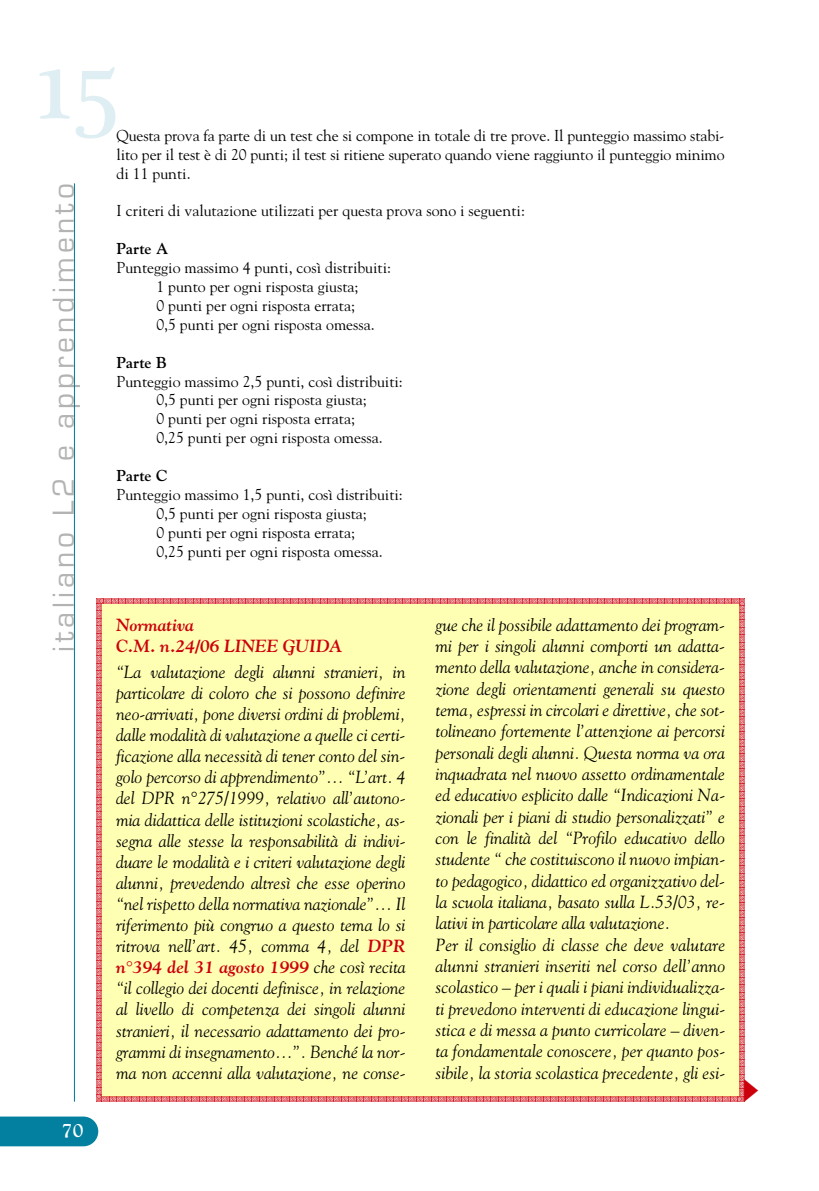
<style>
.page{position:relative;width:819px;height:1191px;background:#fff}
.page>*{position:absolute;margin:0;border:0;box-sizing:border-box;transform-origin:0 0}
.t1{font:105px "Plantagenet Cherokee";color:#deeef3}
.t2{font:31.5px "Eurostile";letter-spacing:.125em;color:#b3b3b3}
.t3{font:700 19.25px "Goudy";color:#fff}
.t4{font:italic 17.5px/21.3px "Goudy";color:#000;text-align:justify}
.t5{font:italic 700 17.5px/21.2px "Goudy";color:#cc000c}
.t6{font:15.75px/18.9px "Goudy";color:#000;text-align:justify}
.t7{font:700 15.75px "Goudy";color:#000}
.s1{font-weight:700;color:#cc000c}
</style>
<div class="page">
<hr style="left:74px;top:183px;width:1px;height:918px;background:#03809f">
<div style="left:0;top:1116px;width:98px;height:30px;background:#03809f"></div>
<svg style="left:97px;top:598px;width:648px;height:503px;background:#fae9a9"></svg>
<p class="t1" style="left:35px;top:22px;width:86px">15</p>
<p class="t6" style="left:117px;top:126px;width:609px">Questa prova fa parte di un test che si compone in totale di tre prove. Il punteggio massimo stabi&shy;lito per il test è di 20 punti; il test si ritiene superato quando viene raggiunto il punteggio minimo di 11 punti.</p>
<p class="t6" style="left:117px;top:201px;width:410px">I criteri di valutazione utilizzati per questa prova sono i seguenti:</p>
<p class="t7" style="left:117px;top:239px;width:53px">Parte A</p>
<p class="t6" style="left:117px;top:258px;width:276px">Punteggio massimo 4 punti, così distribuiti:</p>
<p class="t6" style="left:156px;top:277px;width:204px">1 punto per ogni risposta giusta;</p>
<p class="t6" style="left:156px;top:296px;width:200px">0 punti per ogni risposta errata;</p>
<p class="t6" style="left:156px;top:315px;width:220px">0,5 punti per ogni risposta omessa.</p>
<p class="t7" style="left:117px;top:353px;width:51px">Parte B</p>
<p class="t6" style="left:117px;top:372px;width:288px">Punteggio massimo 2,5 punti, così distribuiti:</p>
<p class="t6" style="left:156px;top:390px;width:212px">0,5 punti per ogni risposta giusta;</p>
<p class="t6" style="left:156px;top:409px;width:200px">0 punti per ogni risposta errata;</p>
<p class="t6" style="left:156px;top:428px;width:228px">0,25 punti per ogni risposta omessa.</p>
<p class="t7" style="left:117px;top:466px;width:52px">Parte C</p>
<p class="t6" style="left:117px;top:485px;width:288px">Punteggio massimo 1,5 punti, così distribuiti:</p>
<p class="t6" style="left:156px;top:504px;width:212px">0,5 punti per ogni risposta giusta;</p>
<p class="t6" style="left:156px;top:523px;width:200px">0 punti per ogni risposta errata;</p>
<p class="t6" style="left:156px;top:542px;width:228px">0,25 punti per ogni risposta omessa.</p>
<p class="t2" style="left:45px;top:652px;width:470px;rotate:-90deg">italiano L2 e apprendimento</p>
<p class="t4" style="left:435px;top:614px;width:291px;text-align:left">gue che il possibile adattamento dei program&shy;mi per i singoli alunni comporti un adatta&shy;mento della valutazione, anche in considera&shy;zione degli orientamenti generali su questo tema, espressi in circolari e direttive, che sot&shy;tolineano fortemente l’attenzione ai percorsi personali degli alunni. Questa norma va ora inquadrata nel nuovo assetto ordinamentale ed educativo esplicito dalle “Indicazioni Na&shy;zionali per i piani di studio personalizzati” e con le finalità del “Profilo educativo dello studente “ che costituiscono il nuovo impian&shy;to pedagogico, didattico ed organizzativo del&shy;la scuola italiana, basato sulla L.53/03, re&shy;lativi in particolare alla valutazione.<br>Per il consiglio di classe che deve valutare alunni stranieri inseriti nel corso dell’anno scolastico – per i quali i piani individualizza&shy;ti prevedono interventi di educazione lingui&shy;stica e di messa a punto curricolare – diven&shy;ta fondamentale conoscere, per quanto pos&shy;sibile, la storia scolastica precedente, gli esi-</p>
<p class="t5" style="left:116px;top:614px;width:228px">Normativa<br>C.M. n.24/06 LINEE GUIDA</p>
<p class="t4" style="left:116px;top:661px;width:291px">“La valutazione degli alunni stranieri, in particolare di coloro che si possono definire neo-arrivati, pone diversi ordini di problemi, dalle modalità di valutazione a quelle ci certi&shy;ficazione alla necessità di tener conto del sin&shy;golo percorso di apprendimento”… “L’art. 4 del DPR n°275/1999, relativo all’autono&shy;mia didattica delle istituzioni scolastiche, as&shy;segna alle stesse la responsabilità di indivi&shy;duare le modalità e i criteri valutazione degli alunni, prevedendo altresì che esse operino “nel rispetto della normativa nazionale”… Il riferimento più congruo a questo tema lo si ritrova nell’art. 45, comma 4, del <span class="s1">DPR n°394 del 31 agosto 1999</span> che così recita “il collegio dei docenti definisce, in relazione al livello di competenza dei singoli alunni stranieri, il necessario adattamento dei pro&shy;grammi di insegnamento…”. Benché la nor&shy;ma non accenni alla valutazione, ne conse-</p>
<p class="t3" style="left:62px;top:1118px;width:23px">70</p>
</div>
